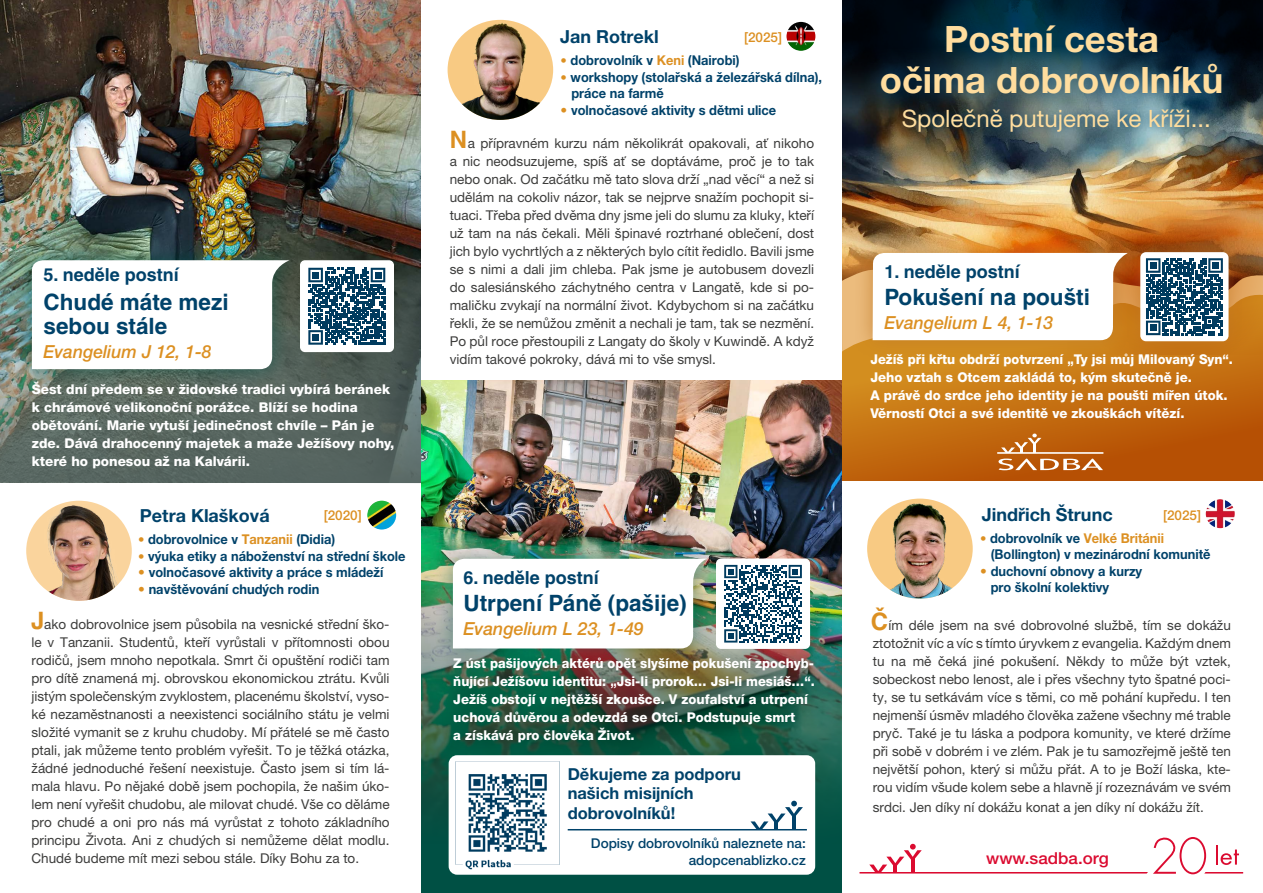
<style>
.page{position:relative;width:1263px;height:893px;background:#fff}
.page>*{position:absolute;margin:0;border:0;box-sizing:border-box;transform-origin:0 0}
.t1{font:700 36.45px/40.8px "Helvetica Neue LT Pro";color:#ffdd9e;text-align:center}
.t2{font:24px "Helvetica Neue LT Pro";color:#ffdd9e}
.t3{font:700 24px "Helvetica LT Pro";color:#dc9022}
.t4{font:700 22.5px/24px "Helvetica LT Pro";color:#00426a}
.t5{font:italic 500 18px "Helvetica Neue LT Pro";color:#dc9022}
.t6{font:700 18px "Helvetica LT Pro";color:#00426a}
.t7{font:700 18px "Helvetica Neue LT Pro";color:#00426a}
.t8{font:700 16.5px/19.5px "Helvetica Neue LT Pro";color:#00426a}
.t9{font:500 16.5px "Helvetica Neue LT Pro";color:#db0b30}
.t10{font:13.5px/18px "Helvetica Neue LT Pro";color:#3c3c3b;text-align:justify}
.t11{font:800 13.5px/18px "Helvetica Neue LT Pro";color:#fff;scale:.95 1}
.t12{font:700 13.5px/16.5px "Helvetica Neue LT Pro";color:#00426a;scale:.95 1}
.t13{font:800 13.5px/18px "Helvetica Neue LT Pro";color:#fff}
.t14{font:500 13.5px/16.5px "Helvetica Neue LT Pro";color:#00426a;text-align:right}
.t15{font:500 13.5px "Helvetica Neue LT Pro";color:#dc9022}
.s1{font-size:12.75px;color:#dc9022}
.s2{color:#dc9022}
</style>
<div class="page">
<img style="left:842px;top:123px;width:421px;height:128px">
<svg style="left:842px;top:0;width:421px;height:123px;background:#101a21"></svg>
<svg style="left:842px;top:290px;width:421px;height:191px;background:#c26b11"></svg>
<img style="left:421px;top:381px;width:421px;height:168px">
<img style="left:0;top:0;width:421px;height:187px">
<img style="left:0;top:187px;width:421px;height:296px">
<img style="left:421px;top:549px;width:421px;height:344px">
<img style="left:1067px;top:182px;width:196px;height:173px">
<div style="left:894px;top:100px;width:324px;height:41px;background:#00426a;opacity:.75"></div>
<div style="left:859px;top:3px;width:385px;height:112px;background:#00426a;opacity:.75"></div>
<img style="left:867px;top:499px;width:106px;height:100px">
<img style="left:448px;top:20px;width:105px;height:100px">
<img style="left:26px;top:503px;width:106px;height:98px">
<svg style="left:859px;top:837px;width:384px;height:37px"></svg>
<div style="left:1126px;top:238px;width:116px;height:117px;background:#c07b2a;opacity:.5"></div>
<div style="left:1140px;top:252px;width:88px;height:89px;border:3px solid #fff;border-radius:4px"></div>
<svg style="left:1001px;top:434px;width:40px;height:18px"></svg>
<svg style="left:998px;top:459px;width:105px;height:11px"></svg>
<hr style="left:997px;top:452px;width:106px;height:2px;background:#fff">
<div style="left:854px;top:234px;width:289px;height:125px;background:#c07b2a;opacity:.75"></div>
<svg style="left:872px;top:253px;width:256px;height:87px"></svg>
<svg style="left:721px;top:561px;width:85px;height:2px"></svg>
<div style="left:716px;top:558px;width:94px;height:91px;border:2px solid #fff;border-radius:4px"></div>
<div style="left:434px;top:540px;width:287px;height:127px;background:#005044;opacity:.5"></div>
<svg style="left:452px;top:559px;width:255px;height:86px"></svg>
<svg style="left:304px;top:264px;width:85px;height:2px"></svg>
<div style="left:300px;top:260px;width:94px;height:92px;border:2px solid #fff;border-radius:4px"></div>
<div style="left:13px;top:241px;width:291px;height:147px;background:#005044;opacity:.65"></div>
<svg style="left:31px;top:260px;width:259px;height:109px"></svg>
<img style="left:1206px;top:499px;width:29px;height:29px;border-radius:14px">
<img style="left:786px;top:22px;width:29px;height:29px;border-radius:14px">
<img style="left:367px;top:501px;width:29px;height:29px;border-radius:14px">
<div style="left:440px;top:645px;width:387px;height:110px;background:#000;opacity:.4"></div>
<svg style="left:1145px;top:255px;width:81px;height:82px;fill:#003b5f"></svg>
<svg style="left:721px;top:563px;width:85px;height:83px"></svg>
<div style="left:449px;top:755px;width:366px;height:120px;background:#fff;border-radius:9px"></div>
<svg style="left:750px;top:801px;width:53px;height:28px"></svg>
<hr style="left:792px;top:815px;width:3px;height:15px;background:#00426a">
<hr style="left:568px;top:829px;width:239px;height:1px;background:#00426a">
<svg style="left:455px;top:761px;width:105px;height:109px"></svg>
<svg style="left:303px;top:266px;width:89px;height:83px;fill:#003b5f"></svg>
<h3 class="t6" style="left:44px;top:264px;width:137px">5. neděle postní</h3>
<h3 class="t4" style="left:44px;top:290px;width:187px">Chudé máte mezi sebou stále</h3>
<h3 class="t5" style="left:44px;top:341px;width:169px">Evangelium J 12, 1-8</h3>
<p class="t13" style="left:32px;top:381px;width:364px">Šest dní předem se v židovské tradici vybírá beránek k chrámové velikonoční porážce. Blíží se hodina obětování. Marie vytuší jedinečnost chvíle – Pán je zde. Dává drahocenný majetek a maže Ježíšovy nohy, které ho ponesou až na Kalvárii.</p>
<h3 class="t7" style="left:560px;top:25px;width:100px">Jan Rotrekl</h3>
<p class="t15" style="left:744px;top:29px;width:40px">[2025]</p>
<p class="t12" style="left:561px;top:52px;width:190px"><span class="s1">•</span> dobrovolník v <span class="s2">Keni</span> (Nairobi)</p>
<p class="t12" style="left:571px;top:68px;width:265px;text-indent:-11px"><span class="s1">•</span> workshopy (stolařská a železářská dílna), práce na farmě</p>
<p class="t12" style="left:561px;top:101px;width:229px"><span class="s2">•</span> volnočasové aktivity s dětmi ulice</p>
<h2 class="t3" style="left:450px;top:125px;width:19px">N</h2>
<p class="t10" style="left:450px;top:134px;width:366px;text-indent:18px">a přípravném kurzu nám několikrát opakovali, ať nikoho a nic neodsuzujeme, spíš ať se doptáváme, proč je to tak nebo onak. Od začátku mě tato slova drží „nad věcí“ a než si udělám na cokoliv názor, tak se nejprve snažím pochopit si&shy;tuaci. Třeba před dvěma dny jsme jeli do slumu za kluky, kteří už tam na nás čekali. Měli špinavé roztrhané oblečení, dost jich bylo vychrtlých a z některých bylo cítit ředidlo. Bavili jsme se s nimi a dali jim chleba. Pak jsme je autobusem dovezli do salesiánského záchytného centra v Langatě, kde si po&shy;maličku zvykají na normální život. Kdybychom si na začátku řekli, že se nemůžou změnit a nechali je tam, tak se nezmění.<br>Po půl roce přestoupili z Langaty do školy v Kuwindě. A když vidím takové pokroky, dává mi to vše smysl.</p>
<h1 class="t1" style="left:880px;top:18px;width:345px">Postní cesta<br>očima dobrovolníků</h1>
<h2 class="t2" style="left:902px;top:104px;width:310px">Společně putujeme ke kříži...</h2>
<h3 class="t6" style="left:884px;top:260px;width:137px">1. neděle postní</h3>
<h3 class="t4" style="left:884px;top:285px;width:207px">Pokušení na poušti</h3>
<h3 class="t5" style="left:884px;top:312px;width:170px">Evangelium L 4, 1-13</h3>
<p class="t11" style="left:870px;top:350px;width:383px">Ježíš při křtu obdrží potvrzení „Ty jsi můj Milovaný Syn“.<br>Jeho vztah s Otcem zakládá to, kým skutečně je.<br>A právě do srdce jeho identity je na poušti mířen útok.<br>Věrností Otci a své identitě ve zkouškách vítězí.</p>
<h3 class="t7" style="left:982px;top:503px;width:132px">Jindřich Štrunc</h3>
<h3 class="t7" style="left:140px;top:504px;width:131px">Petra Klašková</h3>
<p class="t15" style="left:1163px;top:507px;width:40px">[2025]</p>
<p class="t15" style="left:324px;top:508px;width:40px">[2020]</p>
<p class="t12" style="left:138px;top:531px;width:209px"><span class="s1">•</span> dobrovolnice v <span class="s2">Tanzanii</span> (Didia)</p>
<p class="t12" style="left:138px;top:547px;width:283px"><span class="s1">•</span> výuka etiky a náboženství na střední škole</p>
<p class="t12" style="left:138px;top:564px;width:260px"><span class="s2">•</span> volnočasové aktivity a práce s mládeží</p>
<p class="t12" style="left:138px;top:580px;width:192px"><span class="s2">•</span> navštěvování chudých rodin</p>
<h2 class="t3" style="left:31px;top:606px;width:15px">J</h2>
<p class="t10" style="left:32px;top:615px;width:360px;text-indent:13px">ako dobrovolnice jsem působila na vesnické střední ško&shy;le v Tanzanii. Studentů, kteří vyrůstali v přítomnosti obou rodičů, jsem mnoho nepotkala. Smrt či opuštění rodiči tam pro dítě znamená mj. obrovskou ekonomickou ztrátu. Kvůli jistým společenským zvyklostem, placenému školství, vyso&shy;ké nezaměstnanosti a neexistenci sociálního státu je velmi složité vymanit se z kruhu chudoby. Mí přátelé se mě často ptali, jak můžeme tento problém vyřešit. To je těžká otázka, žádné jednoduché řešení neexistuje. Často jsem si tím lá&shy;mala hlavu. Po nějaké době jsem pochopila, že našim úko&shy;lem není vyřešit chudobu, ale milovat chudé. Vše co děláme pro chudé a oni pro nás má vyrůstat z tohoto základního principu Života. Ani z chudých si nemůžeme dělat modlu.<br>Chudé budeme mít mezi sebou stále. Díky Bohu za to.</p>
<h3 class="t6" style="left:463px;top:567px;width:137px">6. neděle postní</h3>
<h3 class="t4" style="left:463px;top:591px;width:225px">Utrpení Páně (pašije)</h3>
<h3 class="t5" style="left:463px;top:618px;width:182px">Evangelium L 23, 1-49</h3>
<p class="t11" style="left:453px;top:654px;width:382px">Z úst pašijových aktérů opět slyšíme pokušení zpochyb&shy;ňující Ježíšovu identitu: „Jsi-li prorok… Jsi-li mesiáš…“.<br>Ježíš obstojí v nejtěžší zkoušce. V zoufalství a utrpení uchová důvěrou a odevzdá se Otci. Podstupuje smrt<br>a získává pro člověka Život.</p>
<p class="t8" style="left:568px;top:764px;width:175px">Děkujeme za podporu našich misijních dobrovolníků!</p>
<p class="t14" style="left:591px;top:835px;width:216px">Dopisy dobrovolníků naleznete na: adopcenablizko.cz</p>
<p class="t12" style="left:991px;top:530px;width:233px;text-indent:-10px"><span class="s1">•</span> dobrovolník ve <span class="s2">Velké Británii </span>(Bollington) v mezinárodní komunitě</p>
<p class="t12" style="left:991px;top:563px;width:161px;text-indent:-10px"><span class="s2">•</span> duchovní obnovy a kurzy pro školní kolektivy</p>
<h2 class="t3" style="left:871px;top:607px;width:19px">Č</h2>
<p class="t10" style="left:873px;top:616px;width:360px;text-indent:16px">ím déle jsem na své dobrovolné službě, tím se dokážu ztotožnit víc a víc s tímto úryvkem z evangelia. Každým dnem tu na mě čeká jiné pokušení. Někdy to může být vztek, sobeckost nebo lenost, ale i přes všechny tyto špatné poci&shy;ty, se tu setkávám více s těmi, co mě pohání kupředu. I ten nejmenší úsměv mladého člověka zažene všechny mé trable pryč. Také je tu láska a podpora komunity, ve které držíme při sobě v dobrém i ve zlém. Pak je tu samozřejmě ještě ten největší pohon, který si můžu přát. A to je Boží láska, kte&shy;rou vidím všude kolem sebe a hlavně jí rozeznávám ve svém</p>
<p class="t10" style="left:873px;top:798px;width:333px">srdci. Jen díky ní dokážu konat a jen díky ní dokážu žít.</p>
<p class="t9" style="left:986px;top:849px;width:124px">www.sadba.org</p>
</div>
